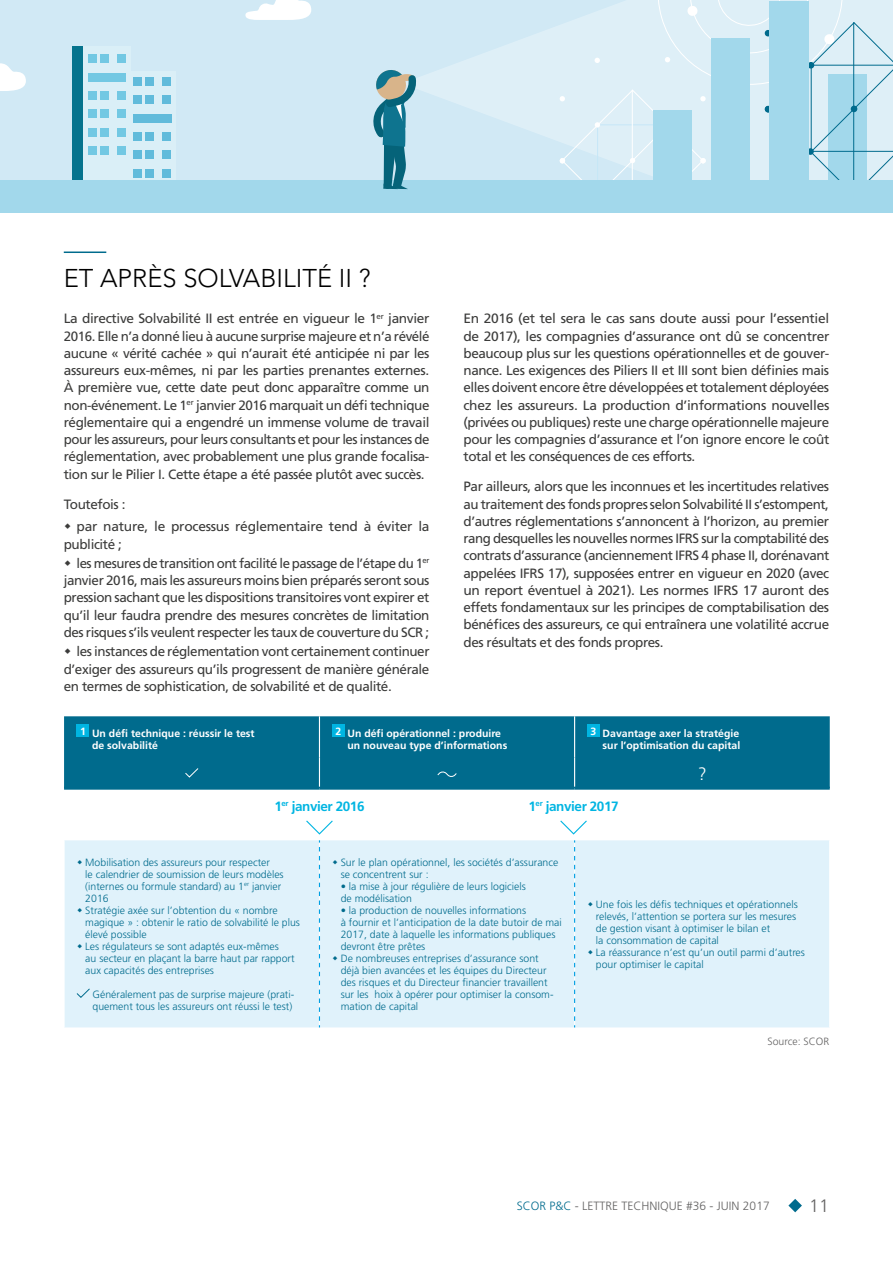
<style>
.page{position:relative;width:893px;height:1263px;background:#fff}
.page>*{position:absolute;margin:0;border:0;box-sizing:border-box;transform-origin:0 0}
.t1{font:300 25.5px "Avenir LT Std";color:#000}
.t2{font:300 18px "Frutiger LT Std";color:#646363}
.t3{font:300 18px "Frutiger LT Std";color:#fff}
.t4{font:13.5px/17.2px "Frutiger LT Std";letter-spacing:-.03em;color:#3c3c3b;text-align:justify}
.t5{font:700 13.5px "Frutiger LT Std";letter-spacing:-.03em;color:#00b5e2}
.t6{font:300 12px "Frutiger LT Std";color:#646363}
.t7{font:300 10.5px/12px "Frutiger LT Std";color:#006b8d}
.t8{font:700 10.5px/12px "Frutiger LT Std";color:#fff}
.t9{font:300 10.5px "Frutiger LT Std";color:#646363}
.s1{color:#006b8d}
</style>
<div class="page">
<svg style="left:788px;top:1199px;width:14px;height:13px"></svg>
<div style="left:0;top:0;width:893px;height:213px;background:#d1e9f5"></div>
<svg style="left:418px;top:26px;width:141px;height:115px;fill:#deeff7"></svg>
<svg style="left:559px;top:0;width:334px;height:180px"></svg>
<div style="left:770px;top:2px;width:39px;height:180px;background:#a2d8eb"></div>
<div style="left:711px;top:38px;width:39px;height:144px;background:#a2d8eb"></div>
<div style="left:653px;top:110px;width:39px;height:72px;background:#a2d8eb"></div>
<svg style="left:0;top:63px;width:26px;height:28px"></svg>
<svg style="left:245px;top:0;width:66px;height:20px"></svg>
<div style="left:117px;top:71px;width:58px;height:142px;background:#daeff7"></div>
<div style="left:145px;top:169px;width:9px;height:8px;background:#61bbdb"></div>
<div style="left:133px;top:169px;width:9px;height:8px;background:#61bbdb"></div>
<div style="left:145px;top:151px;width:9px;height:8px;background:#61bbdb"></div>
<div style="left:133px;top:151px;width:9px;height:8px;background:#61bbdb"></div>
<div style="left:145px;top:132px;width:9px;height:9px;background:#61bbdb"></div>
<div style="left:133px;top:132px;width:9px;height:9px;background:#61bbdb"></div>
<div style="left:133px;top:114px;width:38px;height:8px;background:#61bbdb"></div>
<div style="left:145px;top:96px;width:9px;height:8px;background:#61bbdb"></div>
<div style="left:133px;top:96px;width:9px;height:8px;background:#61bbdb"></div>
<div style="left:145px;top:78px;width:9px;height:8px;background:#61bbdb"></div>
<div style="left:133px;top:78px;width:9px;height:8px;background:#61bbdb"></div>
<div style="left:162px;top:169px;width:9px;height:8px;background:#61bbdb"></div>
<div style="left:162px;top:151px;width:9px;height:8px;background:#61bbdb"></div>
<div style="left:162px;top:132px;width:9px;height:9px;background:#61bbdb"></div>
<div style="left:162px;top:96px;width:9px;height:8px;background:#61bbdb"></div>
<div style="left:162px;top:78px;width:9px;height:8px;background:#61bbdb"></div>
<div style="left:72px;top:47px;width:58px;height:139px;background:#daeff7"></div>
<div style="left:100px;top:146px;width:9px;height:8px;background:#72c8e3"></div>
<div style="left:88px;top:146px;width:8px;height:8px;background:#72c8e3"></div>
<div style="left:100px;top:128px;width:9px;height:8px;background:#72c8e3"></div>
<div style="left:88px;top:128px;width:8px;height:8px;background:#72c8e3"></div>
<div style="left:100px;top:110px;width:9px;height:8px;background:#72c8e3"></div>
<div style="left:88px;top:110px;width:8px;height:8px;background:#72c8e3"></div>
<div style="left:100px;top:91px;width:9px;height:9px;background:#72c8e3"></div>
<div style="left:88px;top:91px;width:8px;height:9px;background:#72c8e3"></div>
<div style="left:88px;top:73px;width:33px;height:8px;background:#72c8e3"></div>
<div style="left:100px;top:55px;width:9px;height:8px;background:#72c8e3"></div>
<div style="left:88px;top:55px;width:8px;height:8px;background:#72c8e3"></div>
<div style="left:117px;top:146px;width:9px;height:8px;background:#72c8e3"></div>
<div style="left:117px;top:128px;width:9px;height:8px;background:#72c8e3"></div>
<div style="left:117px;top:110px;width:9px;height:8px;background:#72c8e3"></div>
<div style="left:117px;top:91px;width:9px;height:9px;background:#72c8e3"></div>
<div style="left:117px;top:73px;width:9px;height:8px;background:#72c8e3"></div>
<div style="left:117px;top:55px;width:9px;height:8px;background:#72c8e3"></div>
<div style="left:72px;top:47px;width:11px;height:139px;background:#05738d"></div>
<div style="left:0;top:180px;width:893px;height:33px;background:#a2d8eb"></div>
<svg style="left:375px;top:70px;width:43px;height:119px"></svg>
<hr style="left:64px;top:251px;width:42px;height:2px;background:#006b8d">
<div style="left:64px;top:716px;width:766px;height:71px;background:#006b8d"></div>
<div style="left:65px;top:840px;width:764px;height:187px;background:#e0f2fb"></div>
<hr style="left:64px;top:787px;width:255px;height:3px;background:#006b8d">
<hr style="left:319px;top:787px;width:256px;height:3px;background:#006b8d">
<hr style="left:575px;top:787px;width:255px;height:3px;background:#006b8d">
<hr style="left:319px;top:716px;width:1px;height:42px;background:#fff">
<hr style="left:574px;top:716px;width:1px;height:42px;background:#fff">
<svg style="left:319px;top:758px;width:1px;height:29px"></svg>
<svg style="left:574px;top:758px;width:1px;height:29px"></svg>
<div style="left:77px;top:725px;width:12px;height:12px;background:#00b5e2"></div>
<div style="left:332px;top:725px;width:13px;height:12px;background:#00b5e2"></div>
<div style="left:587px;top:725px;width:13px;height:12px;background:#00b5e2"></div>
<svg style="left:185px;top:768px;width:14px;height:10px"></svg>
<svg style="left:437px;top:770px;width:20px;height:8px"></svg>
<svg style="left:76px;top:988px;width:14px;height:10px"></svg>
<svg style="left:78px;top:860px;width:4px;height:4px"></svg>
<svg style="left:78px;top:908px;width:4px;height:4px"></svg>
<svg style="left:78px;top:944px;width:4px;height:4px"></svg>
<svg style="left:305px;top:820px;width:32px;height:207px;background:#def1fa"></svg>
<svg style="left:559px;top:820px;width:33px;height:207px;background:#def1fa"></svg>
<h1 class="t1" style="left:64px;top:263px;width:308px">ET APRÈS SOLVABILITÉ II ?</h1>
<p class="t4" style="left:64px;top:310px;width:367px">La directive Solvabilité II est entrée en vigueur le 1<sup>er</sup> janvier 2016. Elle n’a donné lieu à aucune surprise majeure et n’a révélé aucune « vérité cachée » qui n’aurait été anticipée ni par les assureurs eux-mêmes, ni par les parties prenantes externes.<br>À première vue, cette date peut donc apparaître comme un non-événement. Le 1<sup>er</sup> janvier 2016 marquait un défi technique réglementaire qui a engendré un immense volume de travail pour les assureurs, pour leurs consultants et pour les instances de réglementation, avec probablement une plus grande focalisa&shy;tion sur le Pilier I. Cette étape a été passée plutôt avec succès.</p>
<p class="t4" style="left:77px;top:493px;width:355px;line-height:22.5px;text-indent:-13px">Toutefois :<br>par nature, le processus réglementaire tend à éviter la</p>
<p class="t4" style="left:77px;top:534px;width:354px;line-height:19.4px;text-indent:-13px">publicité ;<br>les mesures de transition ont facilité le passage de l’étape du 1<sup>er</sup></p>
<p class="t4" style="left:64px;top:572px;width:367px">janvier 2016, mais les assureurs moins bien préparés seront sous pression sachant que les dispositions transitoires vont expirer et qu’il leur faudra prendre des mesures concrètes de limitation des risques s’ils veulent respecter les taux de couverture du SCR ;</p>
<p class="t4" style="left:64px;top:643px;width:367px;text-indent:13px">les instances de réglementation vont certainement continuer d’exiger des assureurs qu’ils progressent de manière générale en termes de sophistication, de solvabilité et de qualité.</p>
<p class="t4" style="left:463px;top:310px;width:367px">En 2016 (et tel sera le cas sans doute aussi pour l’essentiel de 2017), les compagnies d’assurance ont dû se concentrer beaucoup plus sur les questions opérationnelles et de gouver&shy;nance. Les exigences des Piliers II et III sont bien définies mais elles doivent encore être développées et totalement déployées chez les assureurs. La production d’informations nouvelles (privées ou publiques) reste une charge opérationnelle majeure pour les compagnies d’assurance et l’on ignore encore le coût total et les conséquences de ces efforts.</p>
<p class="t4" style="left:463px;top:478px;width:367px">Par ailleurs, alors que les inconnues et les incertitudes relatives au traitement des fonds propres selon Solvabilité II s’estompent, d’autres réglementations s’annoncent à l’horizon, au premier rang desquelles les nouvelles normes IFRS sur la comptabilité des contrats d’assurance (anciennement IFRS 4 phase II, dorénavant appelées IFRS 17), supposées entrer en vigueur en 2020 (avec un report éventuel à 2021). Les normes IFRS 17 auront des effets fondamentaux sur les principes de comptabilisation des bénéfices des assureurs, ce qui entraînera une volatilité accrue des résultats et des fonds propres.</p>
<p class="t8" style="left:92px;top:727px;width:164px;text-indent:-12px">1 Un défi technique : réussir le test de solvabilité</p>
<p class="t8" style="left:347px;top:727px;width:161px;text-indent:-12px">2 Un défi opérationnel : produire un nouveau type d’informations</p>
<p class="t8" style="left:591px;top:727px;width:151px;text-align:right">3 Davantage axer la stratégie sur l’optimisation du capital</p>
<h2 class="t3" style="left:698px;top:763px;width:10px">?</h2>
<p class="t5" style="left:274px;top:798px;width:92px">1<sup>er</sup> janvier 2016</p>
<p class="t5" style="left:528px;top:798px;width:92px">1<sup>er</sup> janvier 2017</p>
<p class="t7" style="left:85px;top:856px;width:216px">Mobilisation des assureurs pour respecter<br>le calendrier de soumission de leurs modèles (internes ou formule standard) au 1<sup>er</sup> janvier 2016<br>Stratégie axée sur l’obtention du « nombre magique » : obtenir le ratio de solvabilité le plus élevé possible<br>Les régulateurs se sont adaptés eux-mêmes<br>au secteur en plaçant la barre haut par rapport aux capacités des entreprises</p>
<p class="t7" style="left:93px;top:988px;width:203px">Généralement pas de surprise majeure (prati&shy;quement tous les assureurs ont réussi le test)</p>
<p class="t7" style="left:341px;top:856px;width:219px">Sur le plan opérationnel, les sociétés d’assurance se concentrent sur :</p>
<p class="t7" style="left:341px;top:880px;width:187px">• la mise à jour régulière de leurs logiciels de modélisation</p>
<p class="t7" style="left:341px;top:904px;width:223px">• la production de nouvelles informations<br>à fournir et l’anticipation de la date butoir de mai 2017, date à laquelle les informations publiques devront être prêtes<br>De nombreuses entreprises d’assurance sont<br>déjà bien avancées et les équipes du Directeur des risques et du Directeur financier travaillent sur les hoix à opérer pour optimiser la consom&shy;mation de capital</p>
<p class="t7" style="left:596px;top:898px;width:211px">Une fois les défis techniques et opérationnels relevés, l’attention se portera sur les mesures de gestion visant à optimiser le bilan et<br>la consommation de capital<br>La réassurance n’est qu’un outil parmi d’autres pour optimiser le capital</p>
<p class="t9" style="left:767px;top:1036px;width:63px">Source: SCOR</p>
<p class="t6" style="left:517px;top:1199px;width:254px"><span class="s1">SCOR P&amp;C</span> - LETTRE TECHNIQUE #36 - JUIN 2017</p>
<h2 class="t2" style="left:809px;top:1196px;width:22px">11</h2>
</div>
